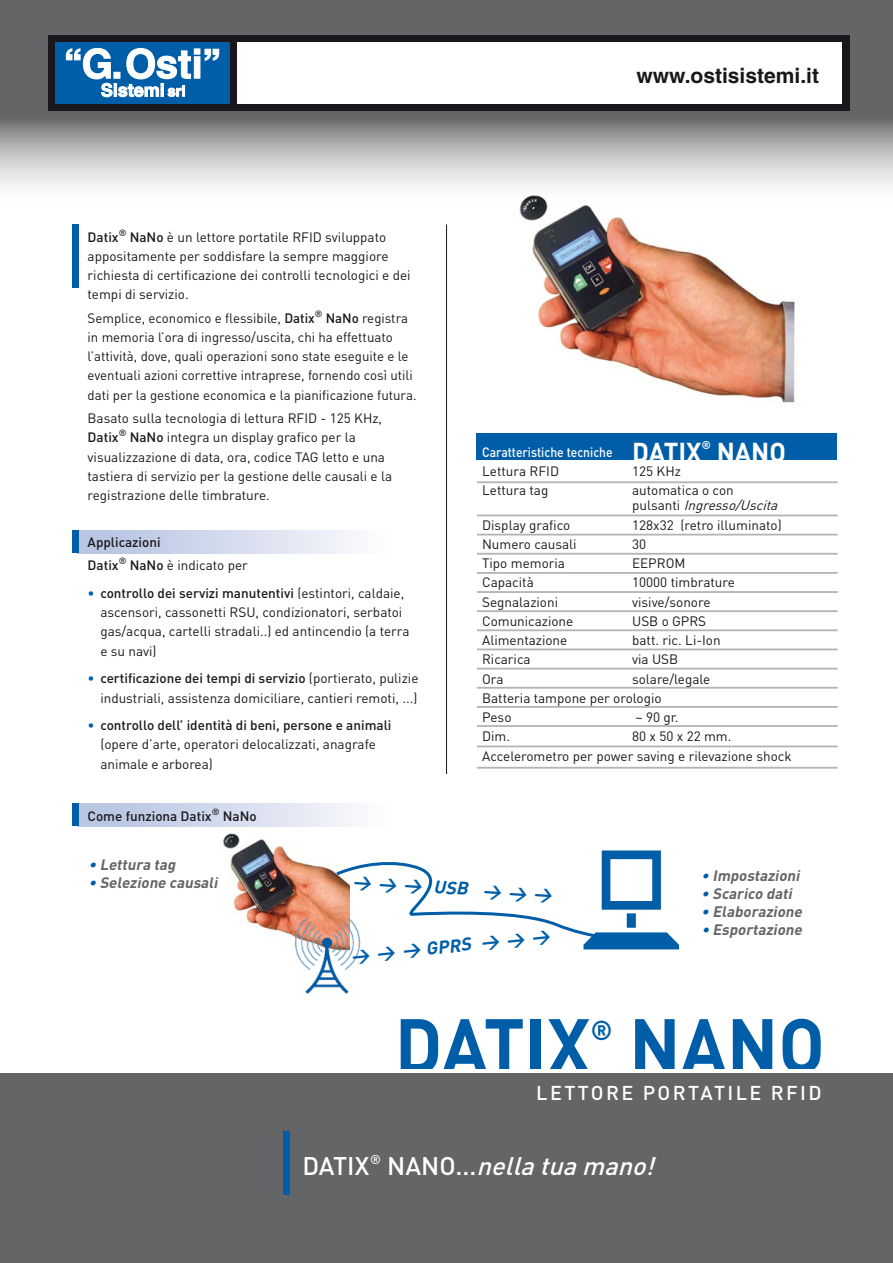
<style>
.page{position:relative;width:893px;height:1263px;background:#fff}
.page>*{position:absolute;margin:0;border:0;box-sizing:border-box;transform-origin:0 0}
.t1{font:700 76.2px "DIN";color:#005ea8;scale:.95 1}
.t2{font:700 27px "DIN";color:#fff;scale:.95 1}
.t3{font:700 27px "DIN";color:#005ea8;scale:.95 1}
.t4{font:italic 500 25.2px "DIN";color:#fff}
.t5{font:700 21px "Helvetica";color:#1a171c}
.t6{font:500 19.8px "DIN";letter-spacing:.12em;color:#fff}
.t7{font:italic 700 18px "DIN";color:#005ea8}
.t8{font:italic 700 15px "DIN";color:#646567}
.t9{font:13.5px/19.2px "DIN";color:#1a171c}
.t10{font:500 13.5px/23.4px "DIN";color:#1a171c}
.t11{font:500 13.5px "DIN";color:#fff;scale:.9 1}
.t12{font:700 11.25px "DIN";color:#fff;scale:.95 1}
.s1{font-weight:500}
.s2{font-weight:400}
.s3{color:#005ea8}
.s4{font-style:italic}
.s5{font-style:normal}
</style>
<div class="page">
<div style="left:78px;top:803px;width:364px;height:23px;background:linear-gradient(to right,#b3c1e0,#fff)"></div>
<div style="left:72px;top:803px;width:7px;height:23px;background:#005ea8"></div>
<div style="left:78px;top:530px;width:364px;height:23px;background:linear-gradient(to right,#b3c1e0,#fff)"></div>
<div style="left:72px;top:530px;width:7px;height:23px;background:#005ea8"></div>
<svg style="left:0;top:0;width:893px;height:237px"></svg>
<div style="left:0;top:1074px;width:893px;height:189px;background:#646567"></div>
<div style="left:72px;top:225px;width:7px;height:63px;background:#005ea8"></div>
<hr style="left:446px;top:225px;width:1px;height:549px;background:#1a171c">
<img style="left:509px;top:177px;width:308px;height:226px">
<div style="left:476px;top:433px;width:361px;height:26px;background:#005ea8"></div>
<hr style="left:477px;top:481px;width:361px;height:2px;background:#b1b3b4">
<hr style="left:477px;top:514px;width:361px;height:2px;background:#b1b3b4">
<hr style="left:477px;top:534px;width:361px;height:1px;background:#b1b3b4">
<hr style="left:477px;top:553px;width:361px;height:2px;background:#b1b3b4">
<hr style="left:477px;top:572px;width:361px;height:2px;background:#b1b3b4">
<hr style="left:477px;top:591px;width:361px;height:2px;background:#b1b3b4">
<hr style="left:477px;top:610px;width:361px;height:2px;background:#b1b3b4">
<hr style="left:477px;top:629px;width:361px;height:2px;background:#b1b3b4">
<hr style="left:477px;top:648px;width:361px;height:2px;background:#b1b3b4">
<hr style="left:477px;top:668px;width:361px;height:1px;background:#b1b3b4">
<hr style="left:477px;top:687px;width:361px;height:2px;background:#b1b3b4">
<hr style="left:477px;top:706px;width:361px;height:2px;background:#b1b3b4">
<hr style="left:477px;top:725px;width:361px;height:2px;background:#b1b3b4">
<hr style="left:477px;top:745px;width:361px;height:2px;background:#b1b3b4">
<hr style="left:477px;top:767px;width:361px;height:2px;background:#b1b3b4">
<img style="left:217px;top:823px;width:132px;height:114px">
<div style="left:283px;top:1131px;width:7px;height:64px;background:#005ea8"></div>
<div style="left:48px;top:35px;width:189px;height:75px;background:#1a171c"></div>
<div style="left:230px;top:35px;width:619px;height:75px;background:#1a171c"></div>
<div style="left:55px;top:42px;width:175px;height:61px;background:#005ea8"></div>
<div style="left:237px;top:42px;width:605px;height:61px;background:#fff"></div>
<svg style="left:66px;top:48px;width:153px;height:49px"></svg>
<img style="left:293px;top:916px;width:67px;height:78px">
<svg style="left:334px;top:850px;width:345px;height:101px"></svg>
<p class="t9" style="left:88px;top:227px;width:325px"><span class="s1">Datix</span><sup>®</sup> <span class="s1">NaNo</span> è un lettore portatile RFID sviluppato appositamente per soddisfare la sempre maggiore richiesta di certificazione dei controlli tecnologici e dei tempi di servizio.</p>
<p class="t9" style="left:88px;top:308px;width:330px">Semplice, economico e flessibile, <span class="s1">Datix</span><sup>®</sup> <span class="s1">NaNo</span> registra in memoria l’ora di ingresso/uscita, chi ha effettuato l’attività, dove, quali operazioni sono state eseguite e le eventuali azioni correttive intraprese, fornendo così utili dati per la gestione economica e la pianificazione futura.</p>
<p class="t9" style="left:88px;top:408px;width:306px">Basato sulla tecnologia di lettura RFID - 125 KHz, <span class="s1">Datix</span><sup>®</sup> <span class="s1">NaNo</span> integra un display grafico per la visualizzazione di data, ora, codice TAG letto e una tastiera di servizio per la gestione delle causali e la registrazione delle timbrature.</p>
<p class="t10" style="left:88px;top:530px;width:162px">Applicazioni<br>Datix<sup>®</sup> NaNo <span class="s2">è indicato per</span></p>
<p class="t9" style="left:100px;top:583px;width:311px;text-indent:-13px"><span class="s3">•</span> <span class="s1">controllo dei servizi manutentivi</span> (estintori, caldaie, ascensori, cassonetti RSU, condizionatori, serbatoi gas/acqua, cartelli stradali..) ed antincendio (a terra e su navi)</p>
<p class="t9" style="left:88px;top:668px;width:332px;text-align:right"><span class="s3">•</span> <span class="s1">certificazione dei tempi di servizio</span> (portierato, pulizie industriali, assistenza domiciliare, cantieri remoti, ...)</p>
<p class="t9" style="left:100px;top:715px;width:293px;text-indent:-13px"><span class="s3">•</span> <span class="s1">controllo dell’ identità di beni, persone e animali </span>(opere d’arte, operatori delocalizzati, anagrafe animale e arborea)</p>
<p class="t10" style="left:88px;top:803px;width:171px">Come funziona Datix<sup>®</sup> NaNo</p>
<h3 class="t5" style="left:637px;top:62px;width:184px">www.ostisistemi.it</h3>
<h2 class="t2" style="left:632px;top:434px;width:75px">DATIX</h2>
<p class="t12" style="left:702px;top:438px;width:11px">®</p>
<p class="t11" style="left:482px;top:443px;width:147px">Caratteristiche tecniche</p>
<h2 class="t2" style="left:717px;top:434px;width:75px">NANO</h2>
<p class="t9" style="left:482px;top:461px;width:79px">Lettura RFID</p>
<p class="t9" style="left:632px;top:461px;width:50px">125 KHz</p>
<p class="t9" style="left:482px;top:481px;width:68px">Lettura tag</p>
<p class="t9" style="left:632px;top:483px;width:151px;line-height:15px">automatica o con<br>p u l s a n t i <span class="s4">Ingresso/Uscita</span></p>
<p class="t9" style="left:482px;top:515px;width:90px">Display grafico</p>
<p class="t9" style="left:632px;top:515px;width:151px">128x32 (retro illuminato)</p>
<p class="t9" style="left:482px;top:534px;width:96px">Numero causali</p>
<p class="t9" style="left:632px;top:534px;width:16px">30</p>
<p class="t9" style="left:482px;top:553px;width:84px">Tipo memoria</p>
<p class="t9" style="left:632px;top:553px;width:55px">EEPROM</p>
<p class="t9" style="left:482px;top:573px;width:53px">Capacità</p>
<p class="t9" style="left:632px;top:573px;width:104px">10000 timbrature</p>
<p class="t9" style="left:482px;top:592px;width:77px">Segnalazioni</p>
<p class="t9" style="left:632px;top:592px;width:80px">visive/sonore</p>
<p class="t9" style="left:482px;top:611px;width:93px">Comunicazione</p>
<p class="t9" style="left:632px;top:611px;width:76px">USB o GPRS</p>
<p class="t9" style="left:482px;top:630px;width:87px">Alimentazione</p>
<p class="t9" style="left:632px;top:630px;width:90px">batt. ric. Li-Ion</p>
<p class="t9" style="left:482px;top:650px;width:50px">Ricarica</p>
<p class="t9" style="left:632px;top:650px;width:48px">via USB</p>
<p class="t9" style="left:482px;top:669px;width:23px">Ora</p>
<p class="t9" style="left:482px;top:669px;width:230px;text-indent:150px">solare/legale<br>Batteria tampone per orologio<br>Peso</p>
<p class="t9" style="left:635px;top:707px;width:45px">~ 90 gr.</p>
<p class="t9" style="left:482px;top:727px;width:311px;text-indent:150px">80 x 50 x 22 mm.<br>Accelerometro per power saving e rilevazione shock</p>
<p class="t9" style="left:482px;top:727px;width:30px">Dim.</p>
<p class="t8" style="left:89px;top:855px;width:91px"><span class="s3">•</span> Lettura tag</p>
<p class="t8" style="left:89px;top:873px;width:133px"><span class="s3">•</span> Selezione causali</p>
<p class="t8" style="left:702px;top:866px;width:103px"><span class="s3">•</span> Impostazioni</p>
<p class="t8" style="left:702px;top:884px;width:95px"><span class="s3">•</span> Scarico dati</p>
<p class="t8" style="left:702px;top:902px;width:105px"><span class="s3">•</span> Elaborazione</p>
<p class="t8" style="left:702px;top:920px;width:105px"><span class="s3">•</span> Esportazione</p>
<h3 class="t7" style="left:354px;top:869px;width:201px;rotate:4deg">&gt;&gt;&gt; USB &gt;&gt;&gt;</h3>
<h3 class="t7" style="left:350px;top:945px;width:122px;rotate:-6deg">&gt; &gt; &gt; GPRS</h3>
<h1 class="t1" style="left:395px;top:996px;width:208px">DATIX</h1>
<h2 class="t3" style="left:591px;top:1013px;width:24px">®</h2>
<h1 class="t1" style="left:629px;top:996px;width:208px">NANO</h1>
<h3 class="t6" style="left:536px;top:1080px;width:287px">LETTORE PORTATILE RFID</h3>
<h3 class="t4" style="left:302px;top:1150px;width:361px"><span class="s5">DATIX</span><sup>®</sup> <span class="s5">NANO...</span>nellatuamano!</h3>
</div>
